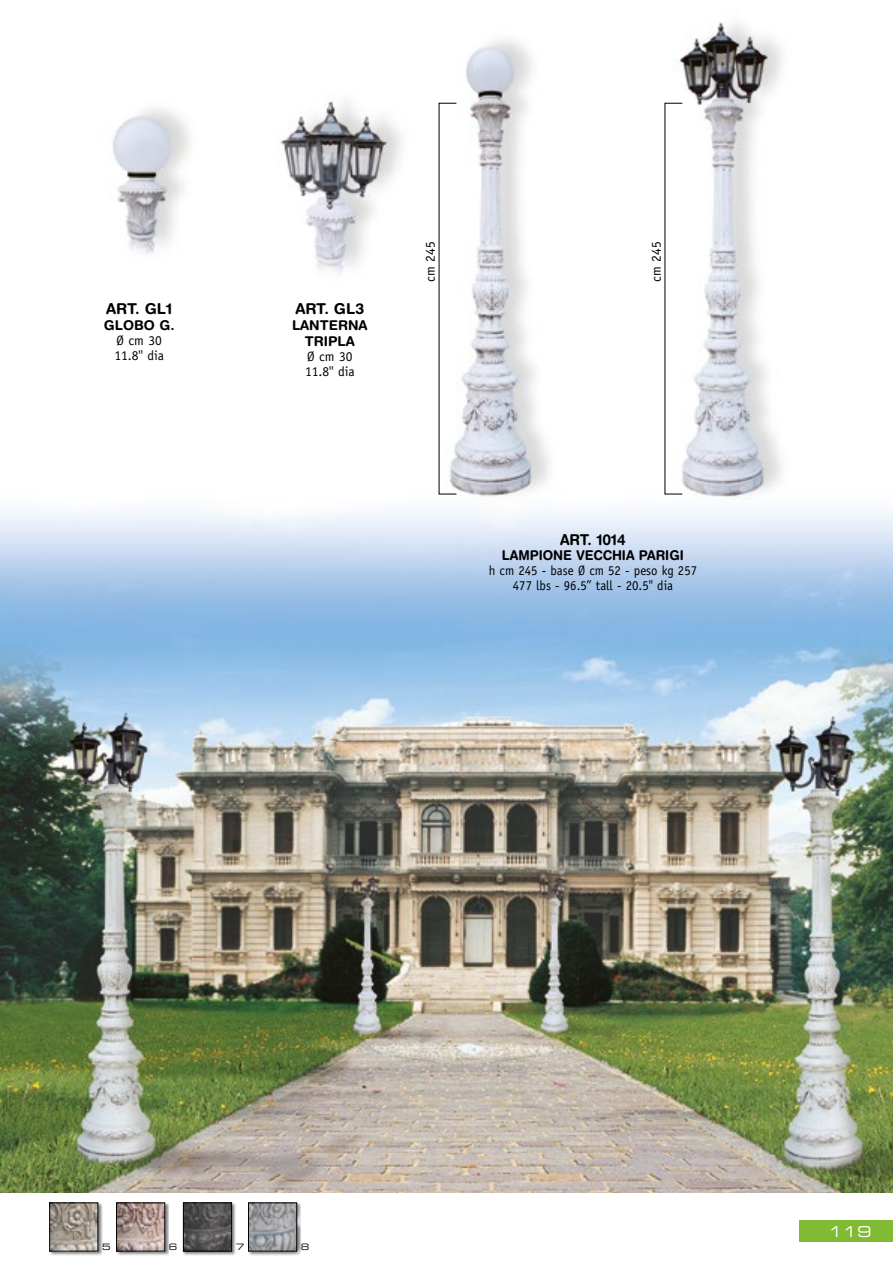
<style>
.page{position:relative;width:893px;height:1263px;background:#fff}
.page>*{position:absolute;margin:0;border:0;box-sizing:border-box;transform-origin:0 0}
.t1{font:700 15px "Helvetica Rounded";color:#000}
.t2{font:700 15px "Helvetica Rounded";color:#000;scale:.95 1}
.t3{font:15px "Eurostile Extended Two";color:#fff}
.t4{font:13.5px/15px "Officina Sans";color:#000;text-align:center;scale:.95 1}
.t5{font:13.5px/15px "Officina Sans";color:#000}
.t6{font:700 13.5px "Helvetica Rounded";color:#000;scale:.95 1}
.t7{font:700 13.5px/15.8px "Helvetica Rounded";color:#000;text-align:center}
.t8{font:8.85px "Eurostile Extended Two";color:#000}
</style>
<div class="page">
<div style="left:50px;top:1203px;width:52px;height:52px;background:#000;opacity:.5"></div>
<img style="left:51px;top:1204px;width:45px;height:45px">
<div style="left:49px;top:1202px;width:49px;height:49px;border:1px solid #000"></div>
<div style="left:117px;top:1203px;width:52px;height:52px;background:#000;opacity:.5"></div>
<img style="left:118px;top:1204px;width:45px;height:45px">
<div style="left:116px;top:1202px;width:49px;height:49px;border:1px solid #000"></div>
<div style="left:183px;top:1203px;width:53px;height:52px;background:#000;opacity:.5"></div>
<img style="left:185px;top:1204px;width:45px;height:45px">
<div style="left:183px;top:1202px;width:49px;height:49px;border:1px solid #000"></div>
<div style="left:249px;top:1203px;width:52px;height:52px;background:#000;opacity:.5"></div>
<img style="left:250px;top:1204px;width:45px;height:45px">
<div style="left:248px;top:1202px;width:49px;height:49px;border:1px solid #000"></div>
<div style="left:799px;top:1220px;width:94px;height:22px;background:#80bb33"></div>
<img style="left:0;top:22px;width:893px;height:1171px">
<p class="t1" style="left:106px;top:300px;width:68px">ART. GL1</p>
<p class="t7" style="left:104px;top:317px;width:72px">GLOBO G.</p>
<p class="t5" style="left:114px;top:333px;width:51px">Ø cm 30<br>11.8'' dia</p>
<p class="t1" style="left:295px;top:300px;width:70px">ART. GL3</p>
<p class="t7" style="left:292px;top:317px;width:77px">LANTERNA<br>TRIPLA</p>
<p class="t5" style="left:305px;top:349px;width:51px">Ø cm 30<br>11.8'' dia</p>
<p class="t5" style="left:423px;top:282px;width:42px;rotate:-90deg">cm 245</p>
<p class="t5" style="left:649px;top:282px;width:42px;rotate:-90deg">cm 245</p>
<p class="t2" style="left:560px;top:530px;width:71px">ART. 1014</p>
<p class="t6" style="left:502px;top:547px;width:193px">LAMPIONE VECCHIA PARIGI</p>
<p class="t4" style="left:489px;top:563px;width:221px">h cm 245 - base Ø cm 52 - peso kg 257<br>477 lbs - 96.5’’ tall - 20.5'' dia</p>
<p class="t8" style="left:102px;top:1241px;width:10px">5</p>
<p class="t8" style="left:169px;top:1241px;width:10px">6</p>
<p class="t8" style="left:236px;top:1241px;width:10px">7</p>
<p class="t8" style="left:301px;top:1241px;width:10px">8</p>
<p class="t3" style="left:828px;top:1221px;width:45px">119</p>
</div>
